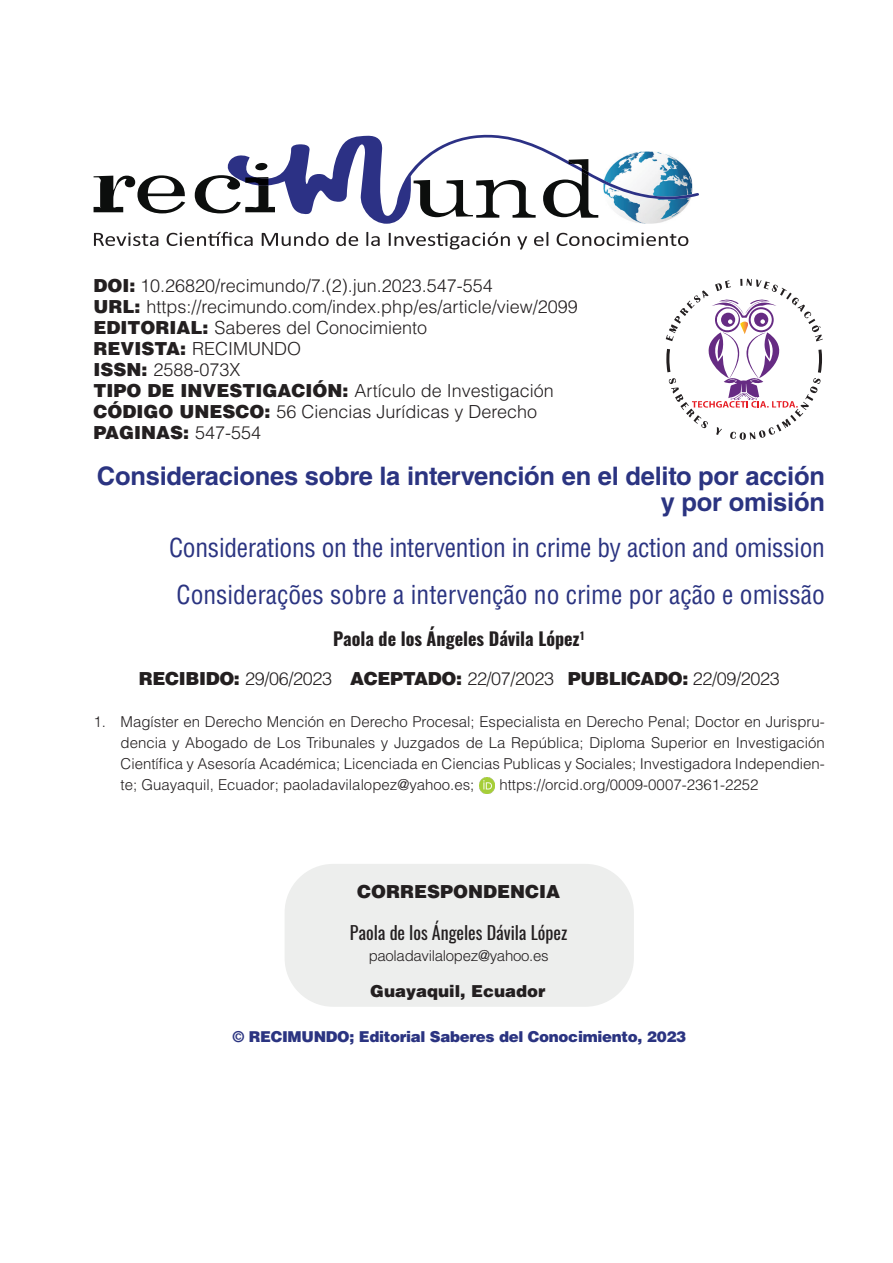
<style>
.page{position:relative;width:893px;height:1263px;background:#fff}
.page>*{position:absolute;margin:0;border:0;box-sizing:border-box;transform-origin:0 0}
.t1{font:condensed 25.5px "Helvetica LT Std";letter-spacing:-.01em;color:#2b3481}
.t2{font:700 25.5px/25.5px "Helvetica LT Std";letter-spacing:-.01em;color:#2b3481;text-align:right}
.t3{font:300 18px "Helvetica LT Std";color:#231f20}
.t4{font:300 18px "Helvetica LT Std";letter-spacing:-.02em;color:#231f20}
.t5{font:900 18px "Helvetica LT Std";color:#231f20}
.t6{font:700 18px "Oswald";color:#231f20}
.t7{font:18px "Oswald";color:#231f20}
.t8{font:900 16.5px "Helvetica LT Std";color:#231f20}
.t9{font:300 15px/21px "Helvetica LT Std";color:#231f20;text-align:justify}
.t10{font:900 15px "Helvetica LT Std";letter-spacing:-.02em;color:#2b3481}
.t11{font:300 15px "Helvetica LT Std";letter-spacing:-.02em;color:#231f20}
.s1{font-weight:900}
.s2{font-weight:300}
</style>
<div class="page">
<svg style="left:94px;top:175px;width:91px;height:38px"></svg>
<svg style="left:195px;top:134px;width:504px;height:90px"></svg>
<svg style="left:94px;top:233px;width:64px;height:13px"></svg>
<svg style="left:167px;top:232px;width:86px;height:14px"></svg>
<svg style="left:262px;top:232px;width:67px;height:14px"></svg>
<svg style="left:336px;top:232px;width:22px;height:14px"></svg>
<svg style="left:366px;top:232px;width:14px;height:14px"></svg>
<svg style="left:389px;top:232px;width:121px;height:17px"></svg>
<svg style="left:517px;top:236px;width:10px;height:13px"></svg>
<svg style="left:534px;top:232px;width:14px;height:14px"></svg>
<svg style="left:557px;top:233px;width:131px;height:13px"></svg>
<img style="left:479px;top:778px;width:16px;height:15px">
<div style="left:285px;top:864px;width:349px;height:143px;background:#edeeed;border-radius:49px"></div>
<svg style="left:666px;top:279px;width:157px;height:161px"></svg>
<p class="t3" style="left:94px;top:274px;width:401px"><span class="s1">DOI:</span> 10.26820/recimundo/7.(2).jun.2023.547-554</p>
<p class="t3" style="left:94px;top:295px;width:486px"><span class="s1">URL:</span> https://recimundo.com/index.php/es/article/view/2099</p>
<p class="t3" style="left:94px;top:316px;width:335px"><span class="s1">EDITORIAL:</span> Saberes del Conocimiento</p>
<p class="t3" style="left:94px;top:337px;width:209px"><span class="s1">REVISTA:</span> RECIMUNDO</p>
<p class="t3" style="left:94px;top:358px;width:149px"><span class="s1">ISSN:</span> 2588-073X</p>
<p class="t3" style="left:94px;top:379px;width:462px"><span class="s1">TIPO DE INVESTIGACIÓN:</span> Artículo de Investigación</p>
<p class="t3" style="left:94px;top:400px;width:445px"><span class="s1">CÓDIGO UNESCO:</span> 56 Ciencias Jurídicas y Derecho</p>
<p class="t5" style="left:94px;top:420px;width:169px">PAGINAS: <span class="s2">547-554</span></p>
<p class="t2" style="left:97px;top:463px;width:729px">Consideraciones sobre la intervención en el delito por acción y por omisión</p>
<p class="t1" style="left:169px;top:532px;width:657px">Considerations on the intervention in crime by action and omission</p>
<p class="t1" style="left:177px;top:578px;width:650px">Considerações sobre a intervenção no crime por ação e omissão</p>
<p class="t6" style="left:333px;top:629px;width:253px">Paola de los Ángeles Dávila López<sup>1</sup></p>
<p class="t4" style="left:139px;top:667px;width:642px"><span class="s1">RECIBIDO:</span> 29/06/2023 <span class="s1">ACEPTADO:</span> 22/07/2023 <span class="s1">PUBLICADO:</span> 22/09/2023</p>
<p class="t9" style="left:121px;top:711px;width:706px;text-indent:-27px">1. Magíster en Derecho Mención en Derecho Procesal; Especialista en Derecho Penal; Doctor en Jurispru&shy;dencia y Abogado de Los Tribunales y Juzgados de La República; Diploma Superior en Investigación Científica y Asesoría Académica; Licenciada en Ciencias Publicas y Sociales; Investigadora Independien&shy;te; Guayaquil, Ecuador; paoladavilalopez@yahoo.es;</p>
<p class="t9" style="left:499px;top:774px;width:261px">https://orcid.org/0009-0007-2361-2252</p>
<p class="t5" style="left:357px;top:880px;width:204px">CORRESPONDENCIA</p>
<p class="t7" style="left:350px;top:917px;width:219px">Paola de los Ángeles Dávila López</p>
<p class="t11" style="left:369px;top:947px;width:181px">paoladavilalopez@yahoo.es</p>
<p class="t8" style="left:370px;top:980px;width:177px">Guayaquil, Ecuador</p>
<p class="t10" style="left:232px;top:1026px;width:455px">© RECIMUNDO; Editorial Saberes del Conocimiento, 2023</p>
</div>
